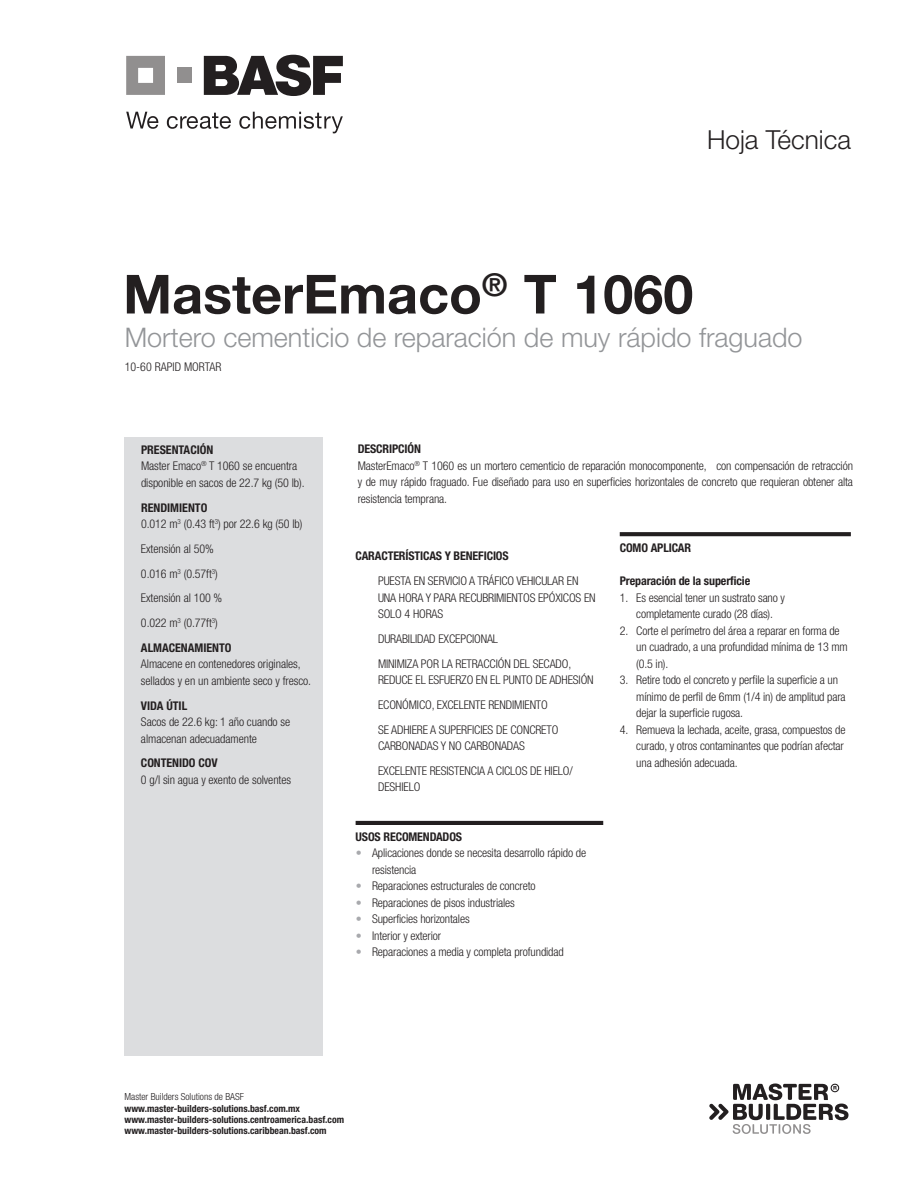
<style>
.page{position:relative;width:918px;height:1188px;background:#fff}
.page>*{position:absolute;margin:0;border:0;box-sizing:border-box;transform-origin:0 0}
.t1{font:700 54px "Helvetica Neue LT Std";color:#231f20}
.t2{font:300 27px "Helvetica Neue LT Std";color:#939598}
.t3{font:300 26.25px "Helvetica Neue LT Std";color:#231f20}
.t4{font:300 condensed 12px/16.5px "Helvetica Neue LT Std";letter-spacing:-.01em;color:#231f20}
.t5{font:700 condensed 12px "Helvetica Neue LT Std";letter-spacing:-.01em;color:#231f20}
.t6{font:700 condensed 9.75px/11.2px "Helvetica Neue LT Std";color:#231f20}
.t7{font:300 condensed 9.75px "Helvetica Neue LT Std";color:#231f20}
.s1{font-weight:700}
.s2{color:#a8a9ad}
</style>
<div class="page">
<div style="left:125px;top:437px;width:198px;height:619px;background:#dcdddf"></div>
<hr style="left:356px;top:821px;width:247px;height:4px;background:#231f20">
<svg style="left:620px;top:532px;width:231px;height:4px"></svg>
<svg style="left:709px;top:1083px;width:140px;height:51px"></svg>
<svg style="left:126px;top:56px;width:39px;height:39px;background:#a2a0a0"></svg>
<div style="left:177px;top:68px;width:15px;height:15px;background:#918f8f"></div>
<svg style="left:204px;top:55px;width:139px;height:41px"></svg>
<svg style="left:126px;top:112px;width:32px;height:17px"></svg>
<svg style="left:167px;top:113px;width:64px;height:16px"></svg>
<svg style="left:239px;top:112px;width:104px;height:21px"></svg>
<h3 class="t3" style="left:707px;top:123px;width:145px">Hoja Técnica</h3>
<h1 class="t1" style="left:123px;top:261px;width:572px">MasterEmaco<sup>®</sup> T 1060</h1>
<h2 class="t2" style="left:125px;top:320px;width:679px">Mortero cementicio de reparación de muy rápido fraguado</h2>
<p class="t4" style="left:125px;top:359px;width:98px">10-60 RAPID MORTAR</p>
<p class="t4" style="left:141px;top:441px;width:165px"><span class="s1">PRESENTACIÓN<br></span>Master Emaco<sup>®</sup> T 1060 se encuentra disponible en sacos de 22.7 kg (50 lb).</p>
<p class="t4" style="left:141px;top:499px;width:163px"><span class="s1">RENDIMIENTO<br></span>0.012 m<sup>3</sup> (0.43 ft<sup>3</sup>) por 22.6 kg (50 lb)</p>
<p class="t4" style="left:141px;top:536px;width:92px;line-height:24.8px">Extensión al 50%<br>0.016 m<sup>3</sup> (0.57ft<sup>3</sup>)<br>Extensión al 100 %<br>0.022 m<sup>3</sup> (0.77ft<sup>3</sup>)<br><span class="s1">ALMACENAMIENTO</span></p>
<p class="t4" style="left:141px;top:656px;width:172px">Almacene en contenedores originales, sellados y en un ambiente seco y fresco.</p>
<p class="t5" style="left:141px;top:698px;width:48px">VIDA ÚTIL</p>
<p class="t4" style="left:141px;top:713px;width:151px">Sacos de 22.6 kg: 1 año cuando se almacenan adecuadamente</p>
<p class="t5" style="left:141px;top:756px;width:78px">CONTENIDO COV</p>
<p class="t4" style="left:141px;top:771px;width:152px">0 g/l sin agua y exento de solventes</p>
<p class="t4" style="left:358px;top:440px;width:497px"><span class="s1">DESCRIPCIÓN<br></span>MasterEmaco<sup>®</sup> T 1060 es un mortero cementicio de reparación monocomponente, con compensación de retracción y de muy rápido fraguado. Fue diseñado para uso en superficies horizontales de concreto que requieran obtener alta resistencia temprana.</p>
<p class="t5" style="left:356px;top:549px;width:155px">CARACTERÍSTICAS Y BENEFICIOS</p>
<p class="t4" style="left:378px;top:572px;width:219px">PUESTA EN SERVICIO A TRÁFICO VEHICULAR EN<br>UNA HORA Y PARA RECUBRIMIENTOS EPÓXICOS EN<br>SOLO 4 HORAS</p>
<p class="t4" style="left:378px;top:626px;width:195px;line-height:24.8px">DURABILIDAD EXCEPCIONAL<br>MINIMIZA POR LA RETRACCIÓN DEL SECADO,</p>
<p class="t4" style="left:378px;top:667px;width:217px;line-height:24.8px">REDUCE EL ESFUERZO EN EL PUNTO DE ADHESIÓN<br>ECONÓMICO, EXCELENTE RENDIMIENTO<br>SE ADHIERE A SUPERFICIES DE CONCRETO</p>
<p class="t4" style="left:378px;top:733px;width:196px;line-height:24.8px">CARBONADAS Y NO CARBONADAS<br>EXCELENTE RESISTENCIA A CICLOS DE HIELO/</p>
<p class="t4" style="left:378px;top:779px;width:44px">DESHIELO</p>
<p class="t5" style="left:356px;top:829px;width:108px">USOS RECOMENDADOS</p>
<p class="t4" style="left:372px;top:845px;width:216px;text-indent:-16px"><span class="s2">•</span> Aplicaciones donde se necesita desarrollo rápido de resistencia</p>
<p class="t4" style="left:356px;top:878px;width:181px"><span class="s2">•</span> Reparaciones estructurales de concreto</p>
<p class="t4" style="left:356px;top:894px;width:161px"><span class="s2">•</span> Reparaciones de pisos industriales</p>
<p class="t4" style="left:356px;top:911px;width:116px"><span class="s2">•</span> Superficies horizontales</p>
<p class="t4" style="left:356px;top:927px;width:87px"><span class="s2">•</span> Interior y exterior</p>
<p class="t4" style="left:356px;top:944px;width:210px"><span class="s2">•</span> Reparaciones a media y completa profundidad</p>
<p class="t5" style="left:620px;top:540px;width:73px">COMO APLICAR</p>
<p class="t5" style="left:620px;top:573px;width:132px">Preparación de la superficie</p>
<p class="t4" style="left:620px;top:589px;width:167px;text-align:center">1. Es esencial tener un sustrato sano y completamente curado (28 días).</p>
<p class="t4" style="left:636px;top:622px;width:213px;text-indent:-16px">2. Corte el perímetro del área a reparar en forma de un cuadrado, a una profundidad mínima de 13 mm (0.5 in).</p>
<p class="t4" style="left:636px;top:671px;width:211px;text-indent:-16px">3. Retire todo el concreto y perfile la superficie a un mínimo de perfil de 6mm (1/4 in) de amplitud para dejar la superficie rugosa.</p>
<p class="t4" style="left:636px;top:721px;width:211px;text-indent:-16px">4. Remueva la lechada, aceite, grasa, compuestos de curado, y otros contaminantes que podrían afectar una adhesión adecuada.</p>
<p class="t7" style="left:125px;top:1091px;width:121px">Master Builders Solutions de BASF</p>
<p class="t6" style="left:125px;top:1102px;width:221px">www.master-builders-solutions.basf.com.mx www.master-builders-solutions.centroamerica.basf.com www.master-builders-solutions.caribbean.basf.com</p>
</div>
